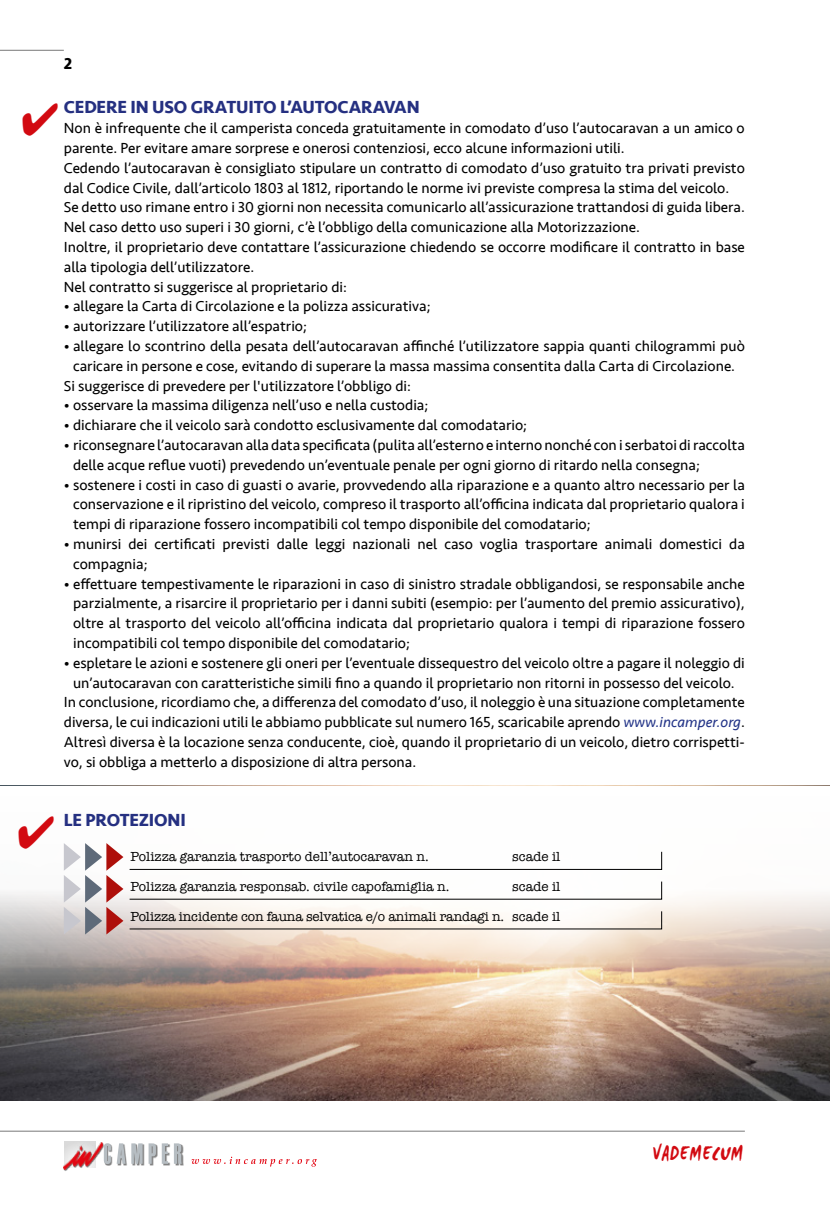
<style>
.page{position:relative;width:830px;height:1212px;background:#fff}
.page>*{position:absolute;margin:0;border:0;box-sizing:border-box;transform-origin:0 0}
.t1{font:700 22.2px "WC Mano Negra Bta";letter-spacing:.05em;color:#d20a11;scale:.81 1}
.t2{font:700 18px "Seravek";letter-spacing:-.01em;color:#253081}
.t3{font:700 16.5px "Seravek";color:#000}
.t4{font:15px/19.8px "Seravek";color:#000}
.t5{font:13.5px "American Typewriter";color:#000}
.s1{font-style:italic;color:#243588}
</style>
<div class="page">
<hr style="left:0;top:50px;width:64px;height:1px;background:#878787">
<hr style="left:0;top:1130px;width:744px;height:2px;background:#878787">
<div style="left:64px;top:1141px;width:31px;height:27px;background:#dadada"></div>
<div style="left:64px;top:1143px;width:40px;height:28px;background:#000;opacity:.5"></div>
<img style="left:63px;top:1142px;width:39px;height:28px">
<div style="left:104px;top:1143px;width:79px;height:23px;background:#000;opacity:.5"></div>
<svg style="left:104px;top:1143px;width:78px;height:21px"></svg>
<svg style="left:191px;top:1157px;width:126px;height:9px"></svg>
<img style="left:0;top:844px;width:829px;height:256px">
<svg style="left:64px;top:843px;width:59px;height:91px"></svg>
<svg style="left:129px;top:881px;width:532px;height:18px"></svg>
<svg style="left:129px;top:911px;width:532px;height:18px"></svg>
<svg style="left:129px;top:851px;width:532px;height:19px"></svg>
<svg style="left:19px;top:844px;width:35px;height:4px"></svg>
<p class="t3" style="left:64px;top:51px;width:10px">2</p>
<p class="t2" style="left:64px;top:93px;width:357px">CEDERE IN USO GRATUITO L’AUTOCARAVAN</p>
<p class="t4" style="left:64px;top:118px;width:682px">Non è infrequente che il camperista conceda gratuitamente in comodato d’uso l’autocaravan a un amico o parente. Per evitare amare sorprese e onerosi contenziosi, ecco alcune informazioni utili.<br>Cedendo l’autocaravan è consigliato stipulare un contratto di comodato d’uso gratuito tra privati previsto dal Codice Civile, dall’articolo 1803 al 1812, riportando le norme ivi previste compresa la stima del veicolo.<br>Se detto uso rimane entro i 30 giorni non necessita comunicarlo all’assicurazione trattandosi di guida libera.<br>Nel caso detto uso superi i 30 giorni, c’è l’obbligo della comunicazione alla Motorizzazione.<br>Inoltre, il proprietario deve contattare l’assicurazione chiedendo se occorre modificare il contratto in base alla tipologia dell’utilizzatore.<br>Nel contratto si suggerisce al proprietario di:</p>
<p class="t4" style="left:64px;top:296px;width:368px">• allegare la Carta di Circolazione e la polizza assicurativa;</p>
<p class="t4" style="left:64px;top:316px;width:244px">• autorizzare l’utilizzatore all’espatrio;</p>
<p class="t4" style="left:64px;top:336px;width:682px">• allegare lo scontrino della pesata dell’autocaravan affinché l’utilizzatore sappia quanti chilogrammi può</p>
<p class="t4" style="left:73px;top:356px;width:663px">caricare in persone e cose, evitando di superare la massa massima consentita dalla Carta di Circolazione.</p>
<p class="t4" style="left:64px;top:376px;width:348px">Si suggerisce di prevedere per l'utilizzatore l’obbligo di:</p>
<p class="t4" style="left:64px;top:395px;width:366px">• osservare la massima diligenza nell’uso e nella custodia;</p>
<p class="t4" style="left:64px;top:415px;width:464px">• dichiarare che il veicolo sarà condotto esclusivamente dal comodatario;</p>
<p class="t4" style="left:73px;top:435px;width:673px;text-indent:-9px">• riconsegnare l’autocaravan alla data specificata (pulita all’esterno e interno nonché con i serbatoi di raccolta delle acque reflue vuoti) prevedendo un’eventuale penale per ogni giorno di ritardo nella consegna;</p>
<p class="t4" style="left:73px;top:475px;width:673px;text-align:justify;text-indent:-9px">• sostenere i costi in caso di guasti o avarie, provvedendo alla riparazione e a quanto altro necessario per la conservazione e il ripristino del veicolo, compreso il trasporto all’officina indicata dal proprietario qualora i tempi di riparazione fossero incompatibili col tempo disponibile del comodatario;</p>
<p class="t4" style="left:73px;top:534px;width:673px;text-indent:-9px">• munirsi dei certificati previsti dalle leggi nazionali nel caso voglia trasportare animali domestici da compagnia;</p>
<p class="t4" style="left:73px;top:574px;width:673px;text-align:justify;text-indent:-9px">• effettuare tempestivamente le riparazioni in caso di sinistro stradale obbligandosi, se responsabile anche parzialmente, a risarcire il proprietario per i danni subiti (esempio: per l’aumento del premio assicurativo), oltre al trasporto del veicolo all’officina indicata dal proprietario qualora i tempi di riparazione fossero incompatibili col tempo disponibile del comodatario;</p>
<p class="t4" style="left:64px;top:653px;width:682px">• espletare le azioni e sostenere gli oneri per l’eventuale dissequestro del veicolo oltre a pagare il noleggio di</p>
<p class="t4" style="left:73px;top:673px;width:662px">un’autocaravan con caratteristiche simili fino a quando il proprietario non ritorni in possesso del veicolo.</p>
<p class="t4" style="left:64px;top:692px;width:682px">In conclusione, ricordiamo che, a differenza del comodato d’uso, il noleggio è una situazione completamente</p>
<p class="t4" style="left:64px;top:712px;width:682px">diversa, le cui indicazioni utili le abbiamo pubblicate sul numero 165, scaricabile aprendo <span class="s1">www.incamper.org</span>.</p>
<p class="t4" style="left:64px;top:732px;width:682px">Altresì diversa è la locazione senza conducente, cioè, quando il proprietario di un veicolo, dietro corrispetti-</p>
<p class="t4" style="left:64px;top:752px;width:354px">vo, si obbliga a metterlo a disposizione di altra persona.</p>
<p class="t2" style="left:64px;top:805px;width:123px">LE PROTEZIONI</p>
<p class="t5" style="left:130px;top:846px;width:300px">Polizza garanzia trasporto dell’autocaravan n.</p>
<p class="t5" style="left:512px;top:846px;width:50px">scade il</p>
<p class="t5" style="left:130px;top:876px;width:320px">Polizza garanzia responsab. civile capofamiglia n.</p>
<p class="t5" style="left:512px;top:876px;width:50px">scade il</p>
<p class="t5" style="left:130px;top:906px;width:431px">Polizza incidente con fauna selvatica e/o animali randagi n. scade il</p>
<h1 class="t1" style="left:652px;top:1138px;width:113px">VADEMECUM</h1>
</div>
